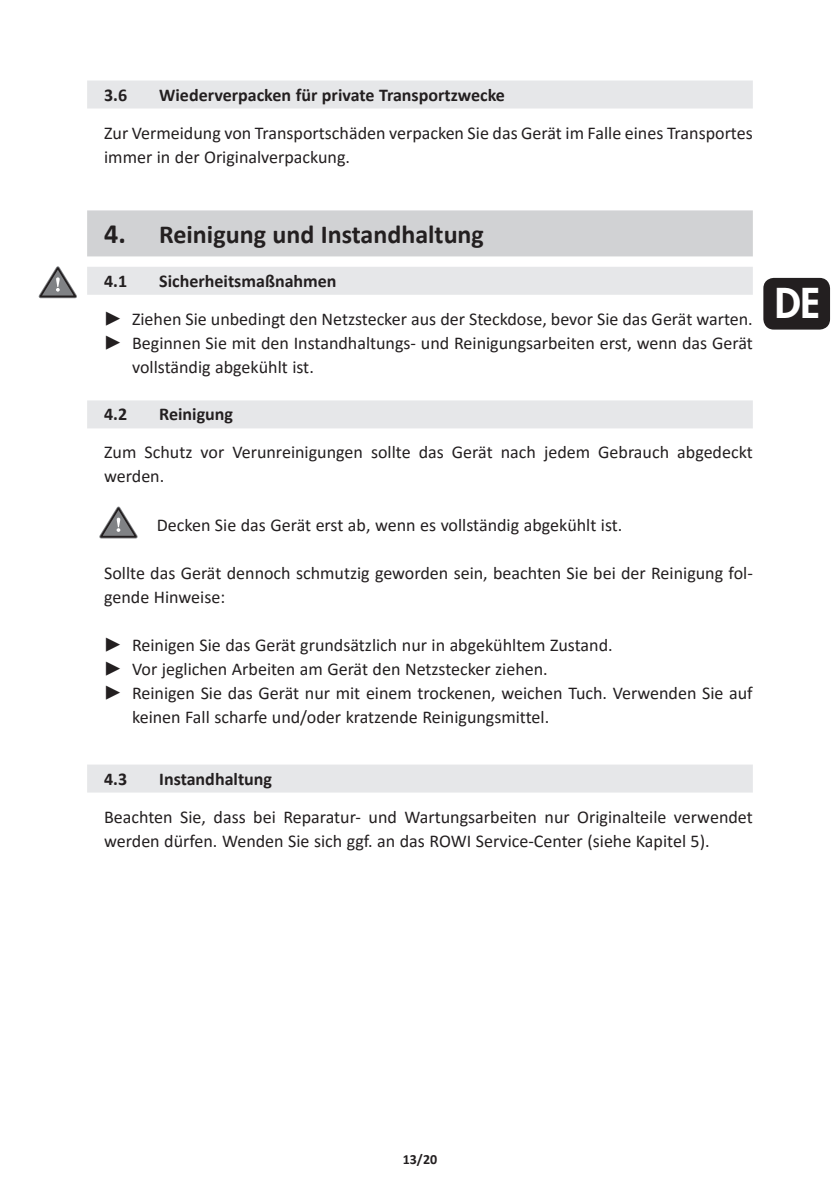
<style>
.page{position:relative;width:840px;height:1191px;background:#fff}
.page>*{position:absolute;margin:0;border:0;box-sizing:border-box;transform-origin:0 0}
.t1{font:800 40px "Futura";color:#fff}
.t2{font:700 26px "Calibri";color:#231f20}
.t3{font:18px/24px "Calibri";color:#231f20}
.t4{font:700 18px "Calibri";color:#231f20}
.t5{font:700 14px "Calibri";color:#231f20}
.s1{font-size:28px}
.s2{font-weight:700}
.s3{font-family:"European Pi Four"}
</style>
<div class="page">
<div style="left:765px;top:280px;width:62px;height:47px;background:#231f20;border-radius:9px"></div>
<div style="left:763px;top:278px;width:66px;height:51px;border:4px solid #231f20;border-radius:9px"></div>
<div style="left:87px;top:80px;width:665px;height:28px;background:#e6e7e9"></div>
<div style="left:87px;top:210px;width:665px;height:46px;background:#d1d2d4"></div>
<div style="left:87px;top:267px;width:665px;height:28px;background:#e6e7e9"></div>
<div style="left:87px;top:400px;width:665px;height:28px;background:#e6e7e9"></div>
<div style="left:87px;top:764px;width:665px;height:28px;background:#e6e7e9"></div>
<svg style="left:39px;top:266px;width:38px;height:33px"></svg>
<svg style="left:99px;top:506px;width:39px;height:33px"></svg>
<p class="t4" style="left:104px;top:82px;width:25px">3.6</p>
<p class="t4" style="left:159px;top:82px;width:347px">Wiederverpacken für private Transportzwecke</p>
<p class="t3" style="left:104px;top:120px;width:649px">Zur Vermeidung von Transportschäden verpacken Sie das Gerät im Falle eines Transportes immer in der Originalverpackung.</p>
<h2 class="t2" style="left:104px;top:216px;width:381px"><span class="s1">4.</span> Reinigung und Instandhaltung</h2>
<p class="t4" style="left:104px;top:268px;width:25px">4.1</p>
<p class="t3" style="left:104px;top:261px;width:649px;line-height:38px;text-indent:55px"><span class="s2">Sicherheitsmaßnahmen<br></span><span class="s3">P</span> Ziehen Sie unbedingt den Netzstecker aus der Steckdose, bevor Sie das Gerät warten.</p>
<p class="t3" style="left:132px;top:330px;width:622px;text-indent:-28px"><span class="s3">P</span> Beginnen Sie mit den Instandhaltungs- und Reinigungsarbeiten erst, wenn das Gerät vollständig abgekühlt ist.</p>
<p class="t4" style="left:104px;top:402px;width:25px">4.2</p>
<p class="t4" style="left:159px;top:402px;width:75px">Reinigung</p>
<p class="t3" style="left:104px;top:440px;width:649px">Zum Schutz vor Verunreinigungen sollte das Gerät nach jedem Gebrauch abgedeckt werden.</p>
<p class="t3" style="left:157px;top:512px;width:467px">Decken Sie das Gerät erst ab, wenn es vollständig abgekühlt ist.</p>
<p class="t3" style="left:104px;top:560px;width:649px">Sollte das Gerät dennoch schmutzig geworden sein, beachten Sie bei der Reinigung fol&shy;gende Hinweise:</p>
<p class="t3" style="left:104px;top:632px;width:509px"><span class="s3">P</span> Reinigen Sie das Gerät grundsätzlich nur in abgekühltem Zustand.</p>
<p class="t3" style="left:104px;top:656px;width:445px"><span class="s3">P</span> Vor jeglichen Arbeiten am Gerät den Netzstecker ziehen.</p>
<p class="t3" style="left:104px;top:680px;width:649px"><span class="s3">P</span> Reinigen Sie das Gerät nur mit einem trockenen, weichen Tuch. Verwenden Sie auf</p>
<p class="t3" style="left:132px;top:704px;width:418px">keinen Fall scharfe und/oder kratzende Reinigungsmittel.</p>
<p class="t4" style="left:104px;top:766px;width:25px">4.3</p>
<p class="t4" style="left:159px;top:766px;width:114px">Instandhaltung</p>
<p class="t3" style="left:104px;top:804px;width:649px">Beachten Sie, dass bei Reparatur- und Wartungsarbeiten nur Originalteile verwendet werden dürfen. Wenden Sie sich ggf. an das ROWI Service-Center (siehe Kapitel 5).</p>
<h1 class="t1" style="left:774px;top:277px;width:47px">DE</h1>
<p class="t5" style="left:402px;top:1149px;width:36px">13/20</p>
</div>
